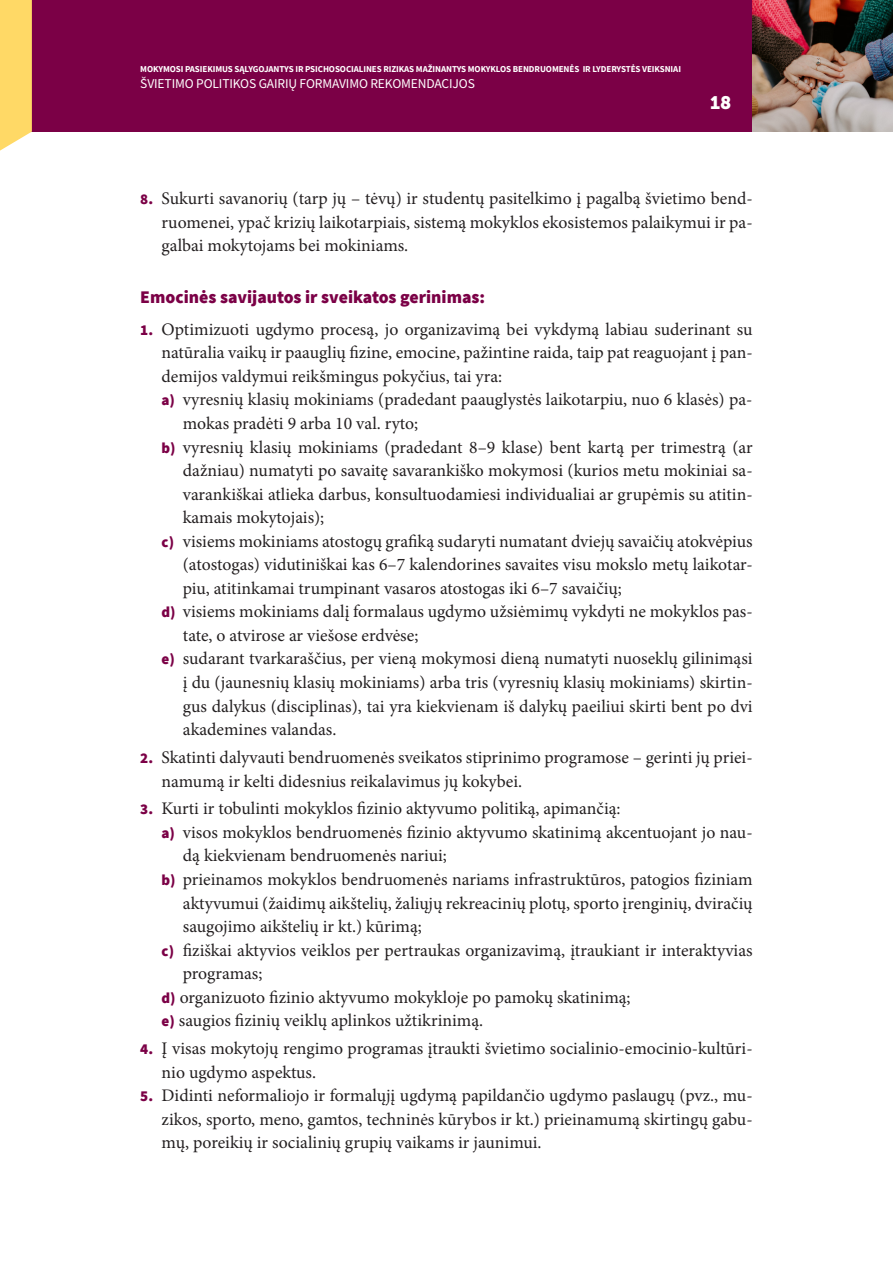
<style>
.page{position:relative;width:893px;height:1263px;background:#fff}
.page>*{position:absolute;margin:0;border:0;box-sizing:border-box;transform-origin:0 0}
.t1{font:18px "Museo Sans 900";color:#fff}
.t2{font:17.7px/23.5px "Minion Pro";color:#231f20;text-align:justify}
.t3{font:900 17.7px "Source Sans Pro";color:#7b0046}
.t4{font:13.5px "Source Sans Pro";letter-spacing:-.01em;color:#fff}
.t5{font:700 9px "Source Sans Pro";letter-spacing:-.01em;color:#fff}
.s1{font-family:"Source Sans Pro";font-weight:900;font-size:15px;color:#7b0046}
</style>
<div class="page">
<div style="left:0;top:0;width:763px;height:132px;background:#7b0046"></div>
<img style="left:753px;top:0;width:140px;height:132px">
<svg style="left:0;top:0;width:32px;height:151px;background:#feda6f"></svg>
<p class="t5" style="left:140px;top:63px;width:542px">MOKYMOSI PASIEKIMUS SĄLYGOJANTYS IR PSICHOSOCIALINES RIZIKAS MAŽINANTYS MOKYKLOS BENDRUOMENĖS IR LYDERYSTĖS VEIKSNIAI</p>
<p class="t4" style="left:140px;top:75px;width:15px">ŠVIETIM</p>
<p class="t4" style="left:185px;top:75px;width:35px">O POLITIK</p>
<p class="t4" style="left:240px;top:75px;width:26px">OS GAIRI</p>
<p class="t4" style="left:288px;top:75px;width:35px">Ų FORMAVIM</p>
<p class="t4" style="left:359px;top:75px;width:52px">O REKOMENDA</p>
<p class="t4" style="left:442px;top:75px;width:33px">CIJOS</p>
<p class="t1" style="left:710px;top:93px;width:23px">18</p>
<p class="t2" style="left:162px;top:187px;width:593px;text-indent:-21px"><span class="s1">8.</span> Sukurti savanorių (tarp jų – tėvų) ir studentų pasitelkimo į pagalbą švietimo bend&shy;ruomenei, ypač krizių laikotarpiais, sistemą mokyklos ekosistemos palaikymui ir pa&shy;galbai mokytojams bei mokiniams.</p>
<p class="t3" style="left:140px;top:285px;width:346px">Emocinės savijautos ir sveikatos gerinimas:</p>
<p class="t2" style="left:140px;top:317px;width:614px"><span class="s1">1.</span> Optimizuoti ugdymo procesą, jo organizavimą bei vykdymą labiau suderinant su</p>
<p class="t2" style="left:162px;top:341px;width:593px">natūralia vaikų ir paauglių fizine, emocine, pažintine raida, taip pat reaguojant į pan-</p>
<p class="t2" style="left:162px;top:364px;width:342px">demijos valdymui reikšmingus pokyčius, tai yra:</p>
<p class="t2" style="left:162px;top:388px;width:592px"><span class="s1">a)</span> vyresnių klasių mokiniams (pradedant paauglystės laikotarpiu, nuo 6 klasės) pa-</p>
<p class="t2" style="left:183px;top:412px;width:237px">mokas pradėti 9 arba 10 val. ryto;</p>
<p class="t2" style="left:162px;top:435px;width:593px"><span class="s1">b)</span> vyresnių klasių mokiniams (pradedant 8–9 klase) bent kartą per trimestrą (ar</p>
<p class="t2" style="left:183px;top:459px;width:571px">dažniau) numatyti po savaitę savarankiško mokymosi (kurios metu mokiniai sa-</p>
<p class="t2" style="left:183px;top:482px;width:571px">varankiškai atlieka darbus, konsultuodamiesi individualiai ar grupėmis su atitin-</p>
<p class="t2" style="left:183px;top:506px;width:143px">kamais mokytojais);</p>
<p class="t2" style="left:162px;top:529px;width:592px"><span class="s1">c)</span> visiems mokiniams atostogų grafiką sudaryti numatant dviejų savaičių atokvėpius</p>
<p class="t2" style="left:183px;top:553px;width:571px">(atostogas) vidutiniškai kas 6–7 kalendorines savaites visu mokslo metų laikotar-</p>
<p class="t2" style="left:183px;top:576px;width:440px">piu, atitinkamai trumpinant vasaros atostogas iki 6–7 savaičių;</p>
<p class="t2" style="left:162px;top:600px;width:593px"><span class="s1">d)</span> visiems mokiniams dalį formalaus ugdymo užsiėmimų vykdyti ne mokyklos pas-</p>
<p class="t2" style="left:183px;top:624px;width:237px">tate, o atvirose ar viešose erdvėse;</p>
<p class="t2" style="left:162px;top:647px;width:592px"><span class="s1">e)</span> sudarant tvarkaraščius, per vieną mokymosi dieną numatyti nuoseklų gilinimąsi</p>
<p class="t2" style="left:183px;top:671px;width:571px">į du (jaunesnių klasių mokiniams) arba tris (vyresnių klasių mokiniams) skirtin-</p>
<p class="t2" style="left:183px;top:694px;width:571px">gus dalykus (disciplinas), tai yra kiekvienam iš dalykų paeiliui skirti bent po dvi</p>
<p class="t2" style="left:183px;top:718px;width:155px">akademines valandas.</p>
<p class="t2" style="left:162px;top:746px;width:593px;text-indent:-21px"><span class="s1">2.</span> Skatinti dalyvauti bendruomenės sveikatos stiprinimo programose – gerinti jų priei&shy;namumą ir kelti didesnius reikalavimus jų kokybei.</p>
<p class="t2" style="left:140px;top:797px;width:482px"><span class="s1">3.</span> Kurti ir tobulinti mokyklos fizinio aktyvumo politiką, apimančią:</p>
<p class="t2" style="left:162px;top:820px;width:593px"><span class="s1">a)</span> visos mokyklos bendruomenės fizinio aktyvumo skatinimą akcentuojant jo nau-</p>
<p class="t2" style="left:183px;top:844px;width:265px">dą kiekvienam bendruomenės nariui;</p>
<p class="t2" style="left:162px;top:868px;width:593px"><span class="s1">b)</span> prieinamos mokyklos bendruomenės nariams infrastruktūros, patogios fiziniam</p>
<p class="t2" style="left:183px;top:891px;width:571px">aktyvumui (žaidimų aikštelių, žaliųjų rekreacinių plotų, sporto įrenginių, dviračių</p>
<p class="t2" style="left:183px;top:915px;width:241px">saugojimo aikštelių ir kt.) kūrimą;</p>
<p class="t2" style="left:162px;top:938px;width:593px"><span class="s1">c)</span> fiziškai aktyvios veiklos per pertraukas organizavimą, įtraukiant ir interaktyvias</p>
<p class="t2" style="left:183px;top:962px;width:81px">programas;</p>
<p class="t2" style="left:162px;top:985px;width:471px"><span class="s1">d)</span> organizuoto fizinio aktyvumo mokykloje po pamokų skatinimą;</p>
<p class="t2" style="left:162px;top:1009px;width:323px"><span class="s1">e)</span> saugios fizinių veiklų aplinkos užtikrinimą.</p>
<p class="t2" style="left:162px;top:1037px;width:593px;text-indent:-21px"><span class="s1">4.</span> Į visas mokytojų rengimo programas įtraukti švietimo socialinio-emocinio-kultūri&shy;nio ugdymo aspektus.</p>
<p class="t2" style="left:162px;top:1084px;width:593px;text-indent:-21px"><span class="s1">5.</span> Didinti neformaliojo ir formalųjį ugdymą papildančio ugdymo paslaugų (pvz., mu&shy;zikos, sporto, meno, gamtos, techninės kūrybos ir kt.) prieinamumą skirtingų gabu&shy;mų, poreikių ir socialinių grupių vaikams ir jaunimui.</p>
</div>
